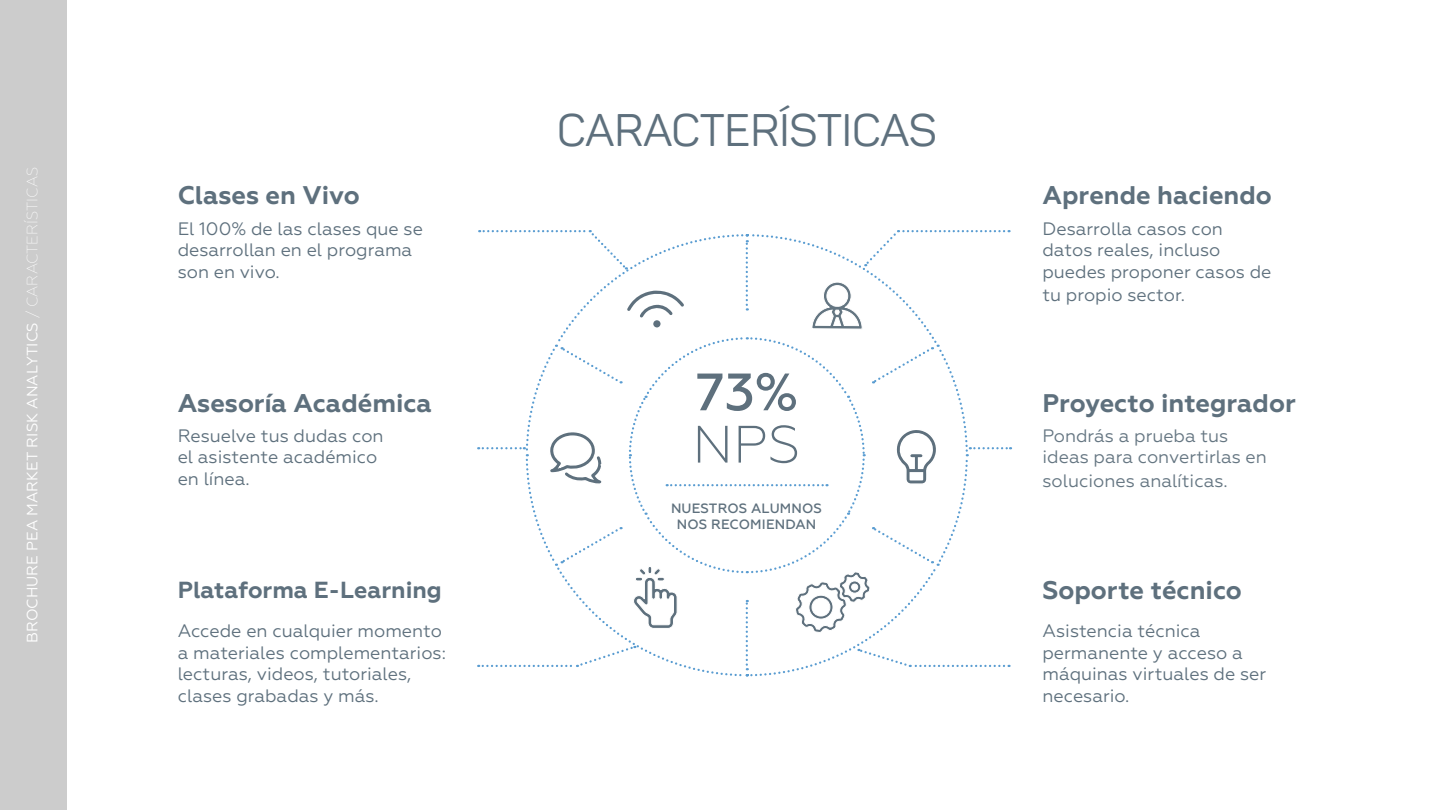
<style>
.page{position:relative;width:1440px;height:810px;background:#fff}
.page>*{position:absolute;margin:0;border:0;box-sizing:border-box;transform-origin:0 0}
.t1{font:300 52.5px "Geometria";color:#5e707d}
.t2{font:500 52.5px "Geometria";color:#5e707d}
.t3{font:45px "Panton";color:#5e707d}
.t4{font:700 25.5px "Geometria";color:#5e707d}
.t5{font:700 23.25px "Geometria";color:#5e707d}
.t6{font:18px/21.6px "Geometria";color:#5e707d}
.t7{font:18px/21.6px "Geometria";color:#657682}
.t8{font:15px "Geometria";letter-spacing:.01em;color:#fff}
.t9{font:500 13.5px/16.2px "Geometria";letter-spacing:.01em;color:#5e707d;text-align:center}
.s1{font-weight:200}
</style>
<div class="page">
<svg style="left:478px;top:230px;width:533px;height:447px"></svg>
<div style="left:0;top:0;width:66px;height:810px;background:#ccc"></div>
<p class="t8" style="left:23px;top:643px;width:477px;rotate:-90deg">BROCHURE PEA MARKET RISK ANALYTICS <span class="s1">/ CARACTERÍSTICAS</span></p>
<h2 class="t3" style="left:557px;top:102px;width:381px">CARACTERÍSTICAS</h2>
<h3 class="t4" style="left:178px;top:180px;width:184px">Clases en Vivo</h3>
<h3 class="t4" style="left:1042px;top:180px;width:231px">Aprende haciendo</h3>
<p class="t6" style="left:178px;top:217px;width:247px">El 100% de las clases que se desarrollan en el programa son en vivo.</p>
<p class="t6" style="left:1042px;top:217px;width:231px">Desarrolla casos con datos reales, incluso puedes proponer casos de</p>
<p class="t6" style="left:1042px;top:284px;width:144px">tu propio sector.</p>
<h3 class="t4" style="left:178px;top:388px;width:256px">Asesoría Académica</h3>
<p class="t6" style="left:178px;top:424px;width:207px">Resuelve tus dudas con el asistente académico en línea.</p>
<h1 class="t2" style="left:695px;top:361px;width:104px">73%</h1>
<h1 class="t1" style="left:692px;top:414px;width:110px">NPS</h1>
<p class="t9" style="left:671px;top:500px;width:152px">NUESTROS ALUMNOS<br>NOS RECOMIENDAN</p>
<h3 class="t4" style="left:1043px;top:388px;width:255px">Proyecto integrador</h3>
<p class="t7" style="left:1043px;top:424px;width:226px">Pondrás a prueba tus ideas para convertirlas en</p>
<p class="t7" style="left:1043px;top:469px;width:187px">soluciones analíticas.</p>
<p class="t5" style="left:178px;top:576px;width:266px">Plataforma E-Learning</p>
<h3 class="t4" style="left:1043px;top:575px;width:201px">Soporte técnico</h3>
<p class="t6" style="left:178px;top:620px;width:270px">Accede en cualquier momento a materiales complementarios: lecturas, videos, tutoriales, clases grabadas y más.</p>
<p class="t6" style="left:1043px;top:620px;width:225px">Asistencia técnica permanente y acceso a máquinas virtuales de ser necesario.</p>
</div>
